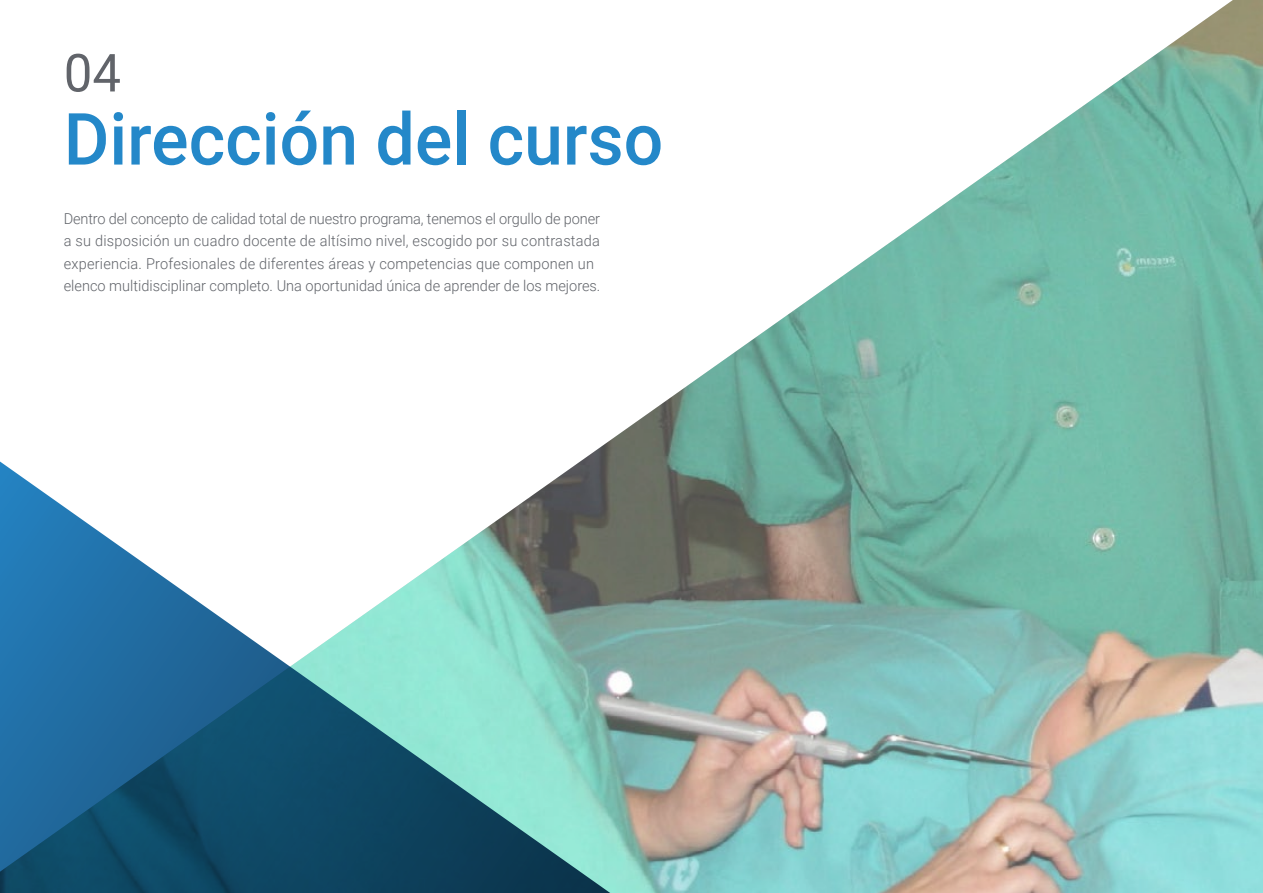
<style>
.page{position:relative;width:1263px;height:893px;background:#fff}
.page>*{position:absolute;margin:0;border:0;box-sizing:border-box;transform-origin:0 0}
.t1{font:500 72px "Roboto";color:#2488c9}
.t2{font:52.5px "Roboto";color:#61646a}
.t3{font:300 15px/22.5px "Roboto";color:#61646a}
</style>
<div class="page">
<img style="left:602px;top:0;width:661px;height:893px">
<svg style="left:0;top:446px;width:640px;height:447px"></svg>
<h2 class="t2" style="left:64px;top:36px;width:59px">04</h2>
<h1 class="t1" style="left:64px;top:89px;width:601px">Dirección del curso</h1>
<p class="t3" style="left:64px;top:207px;width:538px">Dentro del concepto de calidad total de nuestro programa, tenemos el orgullo de poner a su disposición un cuadro docente de altísimo nivel, escogido por su contrastada experiencia. Profesionales de diferentes áreas y competencias que componen un elenco multidisciplinar completo. Una oportunidad única de aprender de los mejores.</p>
</div>
